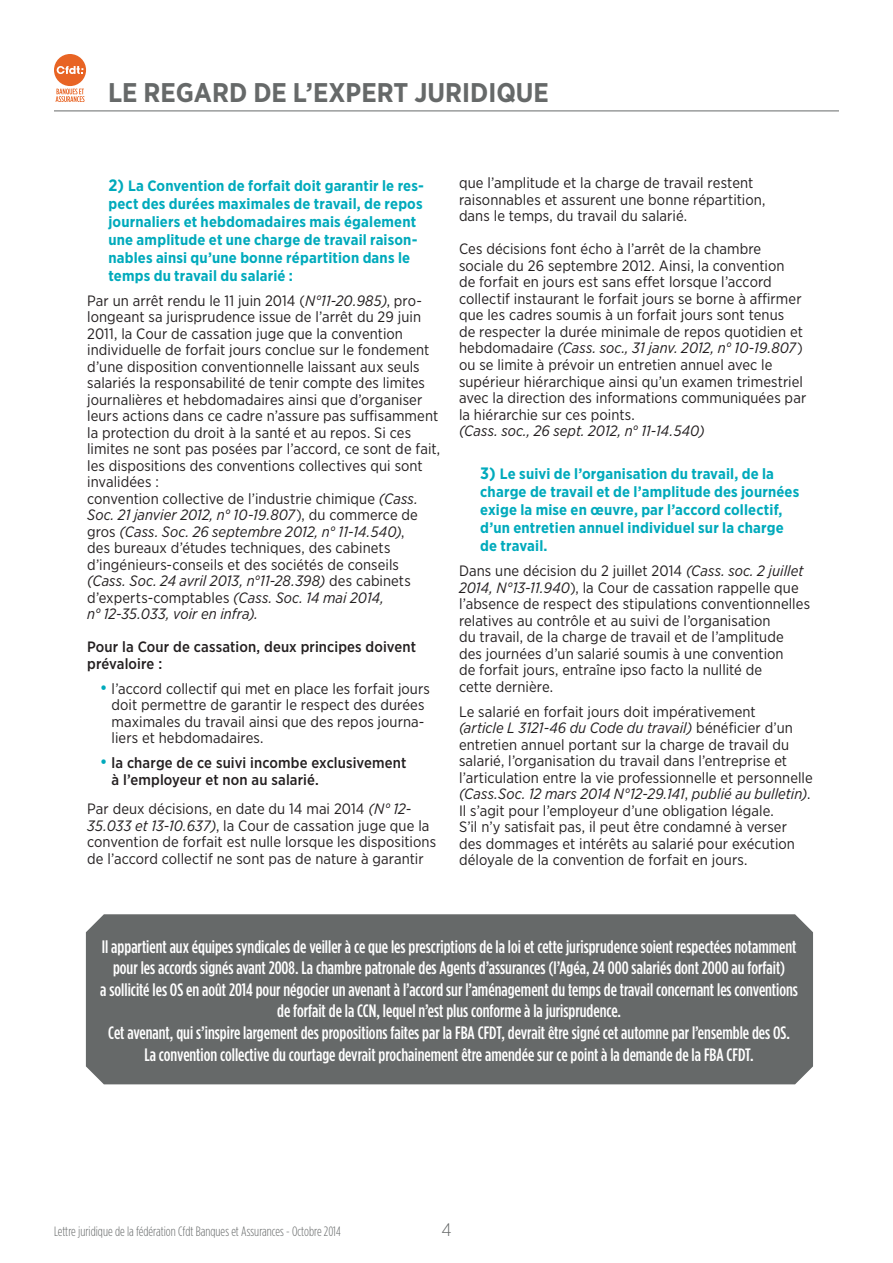
<style>
.page{position:relative;width:893px;height:1263px;background:#fff}
.page>*{position:absolute;margin:0;border:0;box-sizing:border-box;transform-origin:0 0}
.t1{font:700 27px "Gotham Narrow";color:#666969}
.t2{font:500 18px/21.6px "Gotham Condensed";color:#fff;text-align:center}
.t3{font:300 18px "Gotham Narrow";color:#666969}
.t4{font:15px/16.5px "Gotham Narrow";letter-spacing:.005em;color:#231f20}
.t5{font:700 15px/18px "Gotham Narrow";letter-spacing:.01em;color:#00aabc}
.t6{font:500 15px/16.5px "Gotham Narrow";letter-spacing:.01em;color:#231f20}
.t7{font:italic 15px "Gotham Narrow";color:#231f20}
.t8{font:300 13.5px "Gotham Condensed";color:#666969}
.s1{font-size:16.5px}
.s2{font-style:italic}
.s3{font-size:18px;color:#00aabc}
.s4{font-weight:400;font-size:18px;color:#00aabc}
</style>
<div class="page">
<hr style="left:892px;top:0;width:1px;height:1263px;background:#e7e9e9">
<hr style="left:54px;top:111px;width:785px;height:1px;background:#666969">
<div style="left:54px;top:54px;width:32px;height:32px;background:#e86424;border-radius:50%"></div>
<svg style="left:57px;top:66px;width:26px;height:8px"></svg>
<svg style="left:56px;top:89px;width:29px;height:13px"></svg>
<div style="left:86px;top:914px;width:727px;height:170px;background:#666969"></div>
<h1 class="t1" style="left:108px;top:75px;width:442px">le regard de l’expert juridique</h1>
<p class="t5" style="left:108px;top:176px;width:317px"><span class="s1">2)</span> La Convention de forfait doit garantir le res&shy;pect des durées maximales de travail, de repos journaliers et hebdomadaires mais également une amplitude et une charge de travail raison&shy;nables ainsi qu’une bonne répartition dans le temps du travail du salarié :</p>
<p class="t4" style="left:87px;top:292px;width:354px">Par un arrêt rendu le 11 juin 2014 (<span class="s2">N°11-20.985)</span>, pro&shy;longeant sa jurisprudence issue de l’arrêt du 29 juin 2011, la Cour de cassation juge que la convention individuelle de forfait jours conclue sur le fondement d’une disposition conventionnelle laissant aux seuls salariés la responsabilité de tenir compte des limites journalières et hebdomadaires ainsi que d’organiser leurs actions dans ce cadre n’assure pas suffisamment la protection du droit à la santé et au repos. Si ces limites ne sont pas posées par l’accord, ce sont de fait, les dispositions des conventions collectives qui sont invalidées :<br>convention collective de l’industrie chimique <span class="s2">(Cass.<br>Soc. 21 janvier 2012, n° 10-19.807</span>), du commerce de gros <span class="s2">(Cass. Soc. 26 septembre 2012, n° 11-14.540)</span>,<br>des bureaux d’études techniques, des cabinets d’ingénieurs-conseils et des sociétés de conseils <span class="s2">(Cass. Soc. 24 avril 2013, n°11-28.398)</span> des cabinets d’experts-comptables <span class="s2">(Cass. Soc. 14 mai 2014,<br>n° 12-35.033, voir en infra).</span></p>
<p class="t6" style="left:87px;top:639px;width:330px">Pour la Cour de cassation, deux principes doivent prévaloire :</p>
<p class="t4" style="left:112px;top:680px;width:320px;text-indent:-12px"><span class="s3">•</span> l’accord collectif qui met en place les forfait jours doit permettre de garantir le respect des durées maximales du travail ainsi que des repos journa&shy;liers et hebdomadaires.</p>
<p class="t6" style="left:112px;top:755px;width:296px;text-indent:-12px"><span class="s4">•</span> la charge de ce suivi incombe exclusivement à l’employeur et non au salarié.</p>
<p class="t4" style="left:87px;top:800px;width:350px">Par deux décisions, en date du 14 mai 2014 <span class="s2">(N° 12- 35.033 et 13-10.637)</span>, la Cour de cassation juge que la convention de forfait est nulle lorsque les dispositions de l’accord collectif ne sont pas de nature à garantir</p>
<p class="t4" style="left:459px;top:175px;width:308px">que l’amplitude et la charge de travail restent raisonnables et assurent une bonne répartition, dans le temps, du travail du salarié.</p>
<p class="t4" style="left:459px;top:241px;width:349px">Ces décisions font écho à l’arrêt de la chambre sociale du 26 septembre 2012. Ainsi, la convention<br>de forfait en jours est sans effet lorsque l’accord collectif instaurant le forfait jours se borne à affirmer que les cadres soumis à un forfait jours sont tenus<br>de respecter la durée minimale de repos quotidien et hebdomadaire <span class="s2">(Cass. soc., 31 janv. 2012, n° 10-19.807</span>) ou se limite à prévoir un entretien annuel avec le supérieur hiérarchique ainsi qu’un examen trimestriel avec la direction des informations communiquées par la hiérarchie sur ces points.</p>
<p class="t7" style="left:459px;top:421px;width:247px">(Cass. soc., 26 sept. 2012, n° 11-14.540)</p>
<p class="t5" style="left:480px;top:465px;width:320px"><span class="s1">3)</span> Le suivi de l’organisation du travail, de la charge de travail et de l’amplitude des journées exige la mise en œuvre, par l’accord collectif, d’un entretien annuel individuel sur la charge de travail.</p>
<p class="t4" style="left:459px;top:562px;width:353px">Dans une décision du 2 juillet 2014 <span class="s2">(Cass. soc. 2 juillet 2014, N°13-11.940</span>), la Cour de cassation rappelle que l’absence de respect des stipulations conventionnelles relatives au contrôle et au suivi de l’organisation<br>du travail, de la charge de travail et de l’amplitude des journées d’un salarié soumis à une convention<br>de forfait jours, entraîne ipso facto la nullité de<br>cette dernière.</p>
<p class="t4" style="left:459px;top:703px;width:355px">Le salarié en forfait jours doit impérativement<br><span class="s2">(article L 3121-46 du Code du travail)</span> bénéficier d’un entretien annuel portant sur la charge de travail du salarié, l’organisation du travail dans l’entreprise et l’articulation entre la vie professionnelle et personnelle <span class="s2">(Cass.Soc. 12 mars 2014 N°12-29.141</span>, <span class="s2">publié au bulletin)</span>.<br>I l s’agit pour l’employeur d’une obligation légale.<br>S’il n’y satisfait pas, il peut être condamné à verser des dommages et intérêts au salarié pour exécution déloyale de la convention de forfait en jours.</p>
<p class="t2" style="left:100px;top:935px;width:699px">Il appartient aux équipes syndicales de veiller à ce que les prescriptions de la loi et cette jurisprudence soient respectées notamment pour les accords signés avant 2008. La chambre patronale des Agents d’assurances (l’Agéa, 24 000 salariés dont 2000 au forfait)<br>a sollicité les OS en août 2014 pour négocier un avenant à l’accord sur l’aménagement du temps de travail concernant les conventions de forfait de la CCN, lequel n’est plus conforme à la jurisprudence.<br>Cet avenant, qui s’inspire largement des propositions faites par la FBA CFDT, devrait être signé cet automne par l’ensemble des OS.<br>La convention collective du courtage devrait prochainement être amendée sur ce point à la demande de la FBA CFDT.</p>
<p class="t8" style="left:54px;top:1223px;width:288px">Lettre juridique de la fédération Cfdt Banques et Assurances - Octobre 2014</p>
<p class="t3" style="left:441px;top:1218px;width:12px">4</p>
</div>
